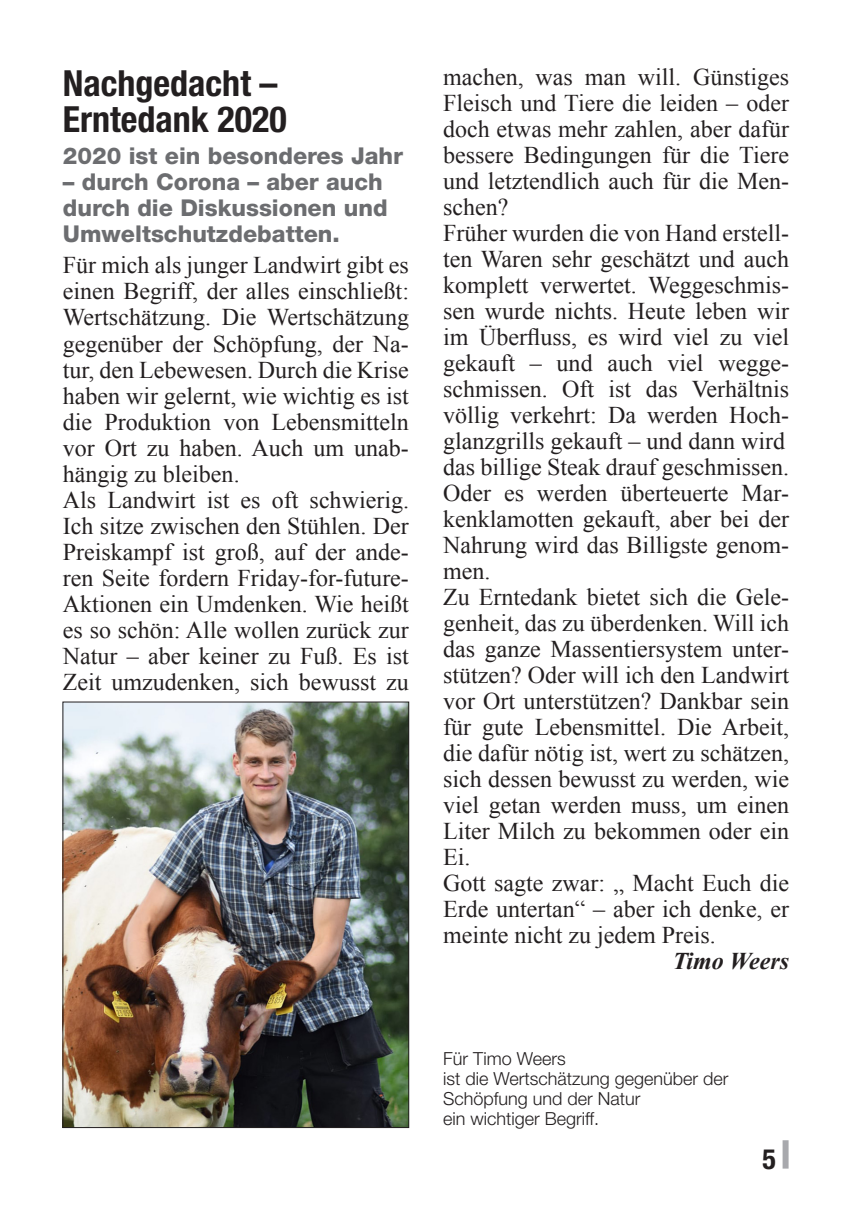
<style>
.page{position:relative;width:851px;height:1214px;background:#fff}
.page>*{position:absolute;margin:0;border:0;box-sizing:border-box;transform-origin:0 0}
.t1{font:700 condensed 36px/36px "Helvetica Neue";color:#231f20}
.t2{font:700 condensed 28px "Helvetica Neue";color:#231f20}
.t3{font:24px/26px "Times New Roman";color:#231f20}
.t4{font:italic 700 24px "Times New Roman";color:#231f20}
.t5{font:800 23.2px/26px "Helvetica Neue";color:#6c6d70}
.t6{font:300 18px/20px "Helvetica Neue";color:#231f20}
</style>
<div class="page">
<div style="left:782px;top:1140px;width:6px;height:28px;background:#a8a9ad"></div>
<img style="left:64px;top:703px;width:343px;height:422px">
<div style="left:62px;top:701px;width:347px;height:426px;border:1px solid #231f20"></div>
<h1 class="t1" style="left:63px;top:65px;width:225px">Nachgedacht –<br>Erntedank 2020</h1>
<p class="t5" style="left:63px;top:142px;width:341px">2020 ist ein besonderes Jahr</p>
<p class="t5" style="left:63px;top:168px;width:326px">– durch Corona – aber auch durch die Diskussionen und<br>Umweltschutzdebatten.</p>
<p class="t3" style="left:63px;top:252px;width:347px">Für mich als junger Landwirt gibt es einen Begriff, der alles einschließt:<br>Wertschätzung. Die Wertschätzung gegenüber der Schöpfung, der Na&shy;tur, den Lebewesen. Durch die Krise haben wir gelernt, wie wichtig es ist die Produktion von Lebensmitteln vor Ort zu haben. Auch um unab&shy;hängig zu bleiben.<br>Als Landwirt ist es oft schwierig.<br>Ich sitze zwischen den Stühlen. Der Preiskampf ist groß, auf der ande&shy;ren Seite fordern Friday-for-future-Aktionen ein Umdenken. Wie heißt es so schön: Alle wollen zurück zur Natur – aber keiner zu Fuß. Es ist Zeit umzudenken, sich bewusst zu</p>
<p class="t3" style="left:443px;top:63px;width:347px">machen, was man will. Günstiges<br>Fleisch und Tiere die leiden – oder doch etwas mehr zahlen, aber dafür bessere Bedingungen für die Tiere und letztendlich auch für die Men&shy;schen?<br>Früher wurden die von Hand erstell&shy;ten Waren sehr geschätzt und auch komplett verwertet. Weggeschmis&shy;sen wurde nichts. Heute leben wir im Überfluss, es wird viel zu viel gekauft – und auch viel wegge&shy;schmissen. Oft ist das Verhältnis völlig verkehrt: Da werden Hoch&shy;glanzgrills gekauft – und dann wird das billige Steak drauf geschmissen.<br>Oder es werden überteuerte Mar&shy;kenklamotten gekauft, aber bei der<br>Nahrung wird das Billigste genom&shy;men.<br>Zu Erntedank bietet sich die Gele&shy;genheit, das zu überdenken. Will ich das ganze Massentiersystem unter&shy;stützen? Oder will ich den Landwirt vor Ort unterstützen? Dankbar sein für gute Lebensmittel. Die Arbeit, die dafür nötig ist, wert zu schätzen, sich dessen bewusst zu werden, wie viel getan werden muss, um einen<br>Liter Milch zu bekommen oder ein<br>Ei.<br>Gott sagte zwar: „ Macht Euch die<br>Erde untertan“ – aber ich denke, er meinte nicht zu jedem Preis.</p>
<p class="t4" style="left:672px;top:944px;width:118px">Timo Weers</p>
<p class="t6" style="left:443px;top:1048px;width:287px">Für Timo Weers<br>ist die Wertschätzung gegenüber der<br>Schöpfung und der Natur<br>ein wichtiger Begriff.</p>
<p class="t2" style="left:762px;top:1141px;width:15px">5</p>
</div>
